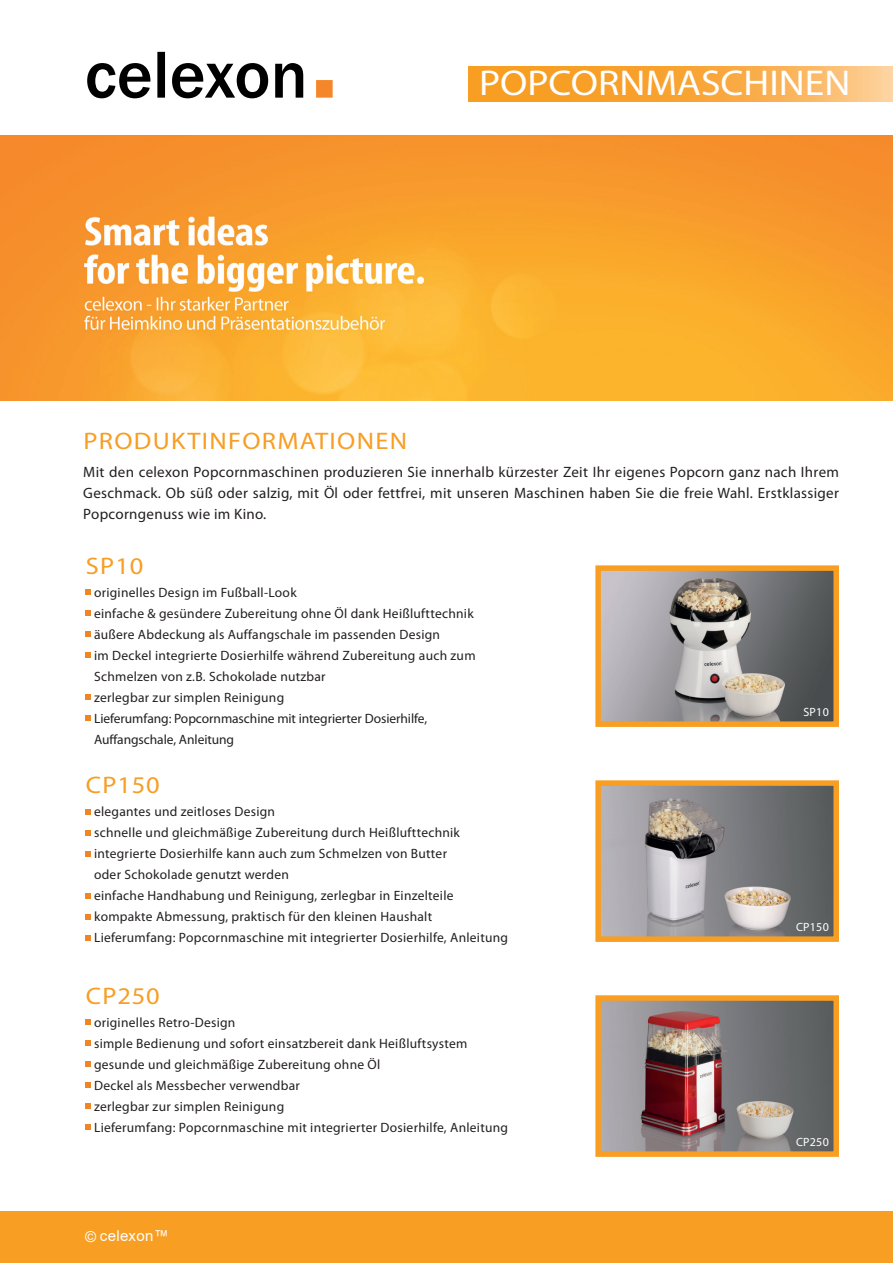
<style>
.page{position:relative;width:893px;height:1263px;background:#fff}
.page>*{position:absolute;margin:0;border:0;box-sizing:border-box;transform-origin:0 0}
.t1{font:36px "Myriad Pro";color:#fff;scale:1.1 1}
.t2{font:24px "Myriad Pro";letter-spacing:.05em;color:#f79e23;scale:1.1 1}
.t3{font:15px/21px "Myriad Pro";letter-spacing:.02em;color:#231f20;text-align:justify}
.t4{font:15px "Arial";letter-spacing:.02em;color:#fff}
.t5{font:13.5px/21px "Myriad Pro";letter-spacing:.02em;color:#231f20}
.t6{font:12px "Myriad Pro";letter-spacing:.02em;color:#fff}
</style>
<div class="page">
<img style="left:0;top:135px;width:893px;height:266px">
<div style="left:0;top:1212px;width:893px;height:51px;background:#f79e23"></div>
<svg style="left:469px;top:66px;width:424px;height:35px;background:#f8aa43"></svg>
<img style="left:87px;top:52px;width:246px;height:46px">
<svg style="left:85px;top:590px;width:6px;height:5px"></svg>
<svg style="left:85px;top:611px;width:6px;height:5px"></svg>
<svg style="left:85px;top:632px;width:6px;height:5px"></svg>
<svg style="left:85px;top:653px;width:6px;height:5px"></svg>
<svg style="left:85px;top:695px;width:6px;height:5px"></svg>
<svg style="left:85px;top:716px;width:6px;height:5px"></svg>
<svg style="left:85px;top:809px;width:6px;height:5px"></svg>
<svg style="left:85px;top:830px;width:6px;height:5px"></svg>
<svg style="left:85px;top:851px;width:6px;height:5px"></svg>
<svg style="left:85px;top:893px;width:6px;height:5px"></svg>
<svg style="left:85px;top:914px;width:6px;height:5px"></svg>
<svg style="left:85px;top:935px;width:6px;height:5px"></svg>
<svg style="left:85px;top:1019px;width:6px;height:6px"></svg>
<svg style="left:85px;top:1040px;width:6px;height:6px"></svg>
<svg style="left:85px;top:1061px;width:6px;height:6px"></svg>
<svg style="left:85px;top:1082px;width:6px;height:6px"></svg>
<svg style="left:85px;top:1103px;width:6px;height:6px"></svg>
<svg style="left:85px;top:1124px;width:6px;height:6px"></svg>
<img style="left:601px;top:571px;width:232px;height:150px">
<div style="left:595px;top:565px;width:244px;height:162px;border:5px solid #f79e23"></div>
<img style="left:601px;top:786px;width:232px;height:150px">
<div style="left:595px;top:780px;width:244px;height:162px;border:5px solid #f79e23"></div>
<img style="left:601px;top:1001px;width:232px;height:150px">
<div style="left:595px;top:995px;width:244px;height:162px;border:5px solid #f79e23"></div>
<h1 class="t1" style="left:479px;top:64px;width:339px">POPCORNMASCHINEN</h1>
<h2 class="t2" style="left:84px;top:428px;width:296px">PRODUKTINFORMATIONEN</h2>
<p class="t3" style="left:83px;top:462px;width:757px">Mit den celexon Popcornmaschinen produzieren Sie innerhalb kürzester Zeit Ihr eigenes Popcorn ganz nach Ihrem Geschmack. Ob süß oder salzig, mit Öl oder fettfrei, mit unseren Maschinen haben Sie die freie Wahl. Erstklassiger Popcorngenuss wie im Kino.</p>
<h2 class="t2" style="left:86px;top:552px;width:54px">SP10</h2>
<p class="t5" style="left:94px;top:582px;width:383px">originelles Design im Fußball-Look<br>einfache &amp; gesündere Zubereitung ohne Öl dank Heißlufttechnik äußere Abdeckung als Auffangschale im passenden Design<br>im Deckel integrierte Dosierhilfe während Zubereitung auch zum Schmelzen von z.B. Schokolade nutzbar<br>zerlegbar zur simplen Reinigung<br>Lieferumfang: Popcornmaschine mit integrierter Dosierhilfe, Auffangschale, Anleitung</p>
<h2 class="t2" style="left:86px;top:772px;width:69px">CP150</h2>
<p class="t5" style="left:94px;top:801px;width:416px">elegantes und zeitloses Design<br>schnelle und gleichmäßige Zubereitung durch Heißlufttechnik integrierte Dosierhilfe kann auch zum Schmelzen von Butter<br>oder Schokolade genutzt werden<br>einfache Handhabung und Reinigung, zerlegbar in Einzelteile kompakte Abmessung, praktisch für den kleinen Haushalt Lieferumfang: Popcornmaschine mit integrierter Dosierhilfe, Anleitung</p>
<h2 class="t2" style="left:86px;top:982px;width:69px">CP250</h2>
<p class="t5" style="left:94px;top:1012px;width:416px">originelles Retro-Design<br>simple Bedienung und sofort einsatzbereit dank Heißluftsystem gesunde und gleichmäßige Zubereitung ohne Öl<br>Deckel als Messbecher verwendbar<br>zerlegbar zur simplen Reinigung<br>Lieferumfang: Popcornmaschine mit integrierter Dosierhilfe, Anleitung</p>
<p class="t4" style="left:85px;top:1225px;width:85px">© celexon™</p>
<p class="t6" style="left:803px;top:706px;width:27px">SP10</p>
<p class="t6" style="left:796px;top:921px;width:34px">CP150</p>
<p class="t6" style="left:796px;top:1136px;width:34px">CP250</p>
</div>
